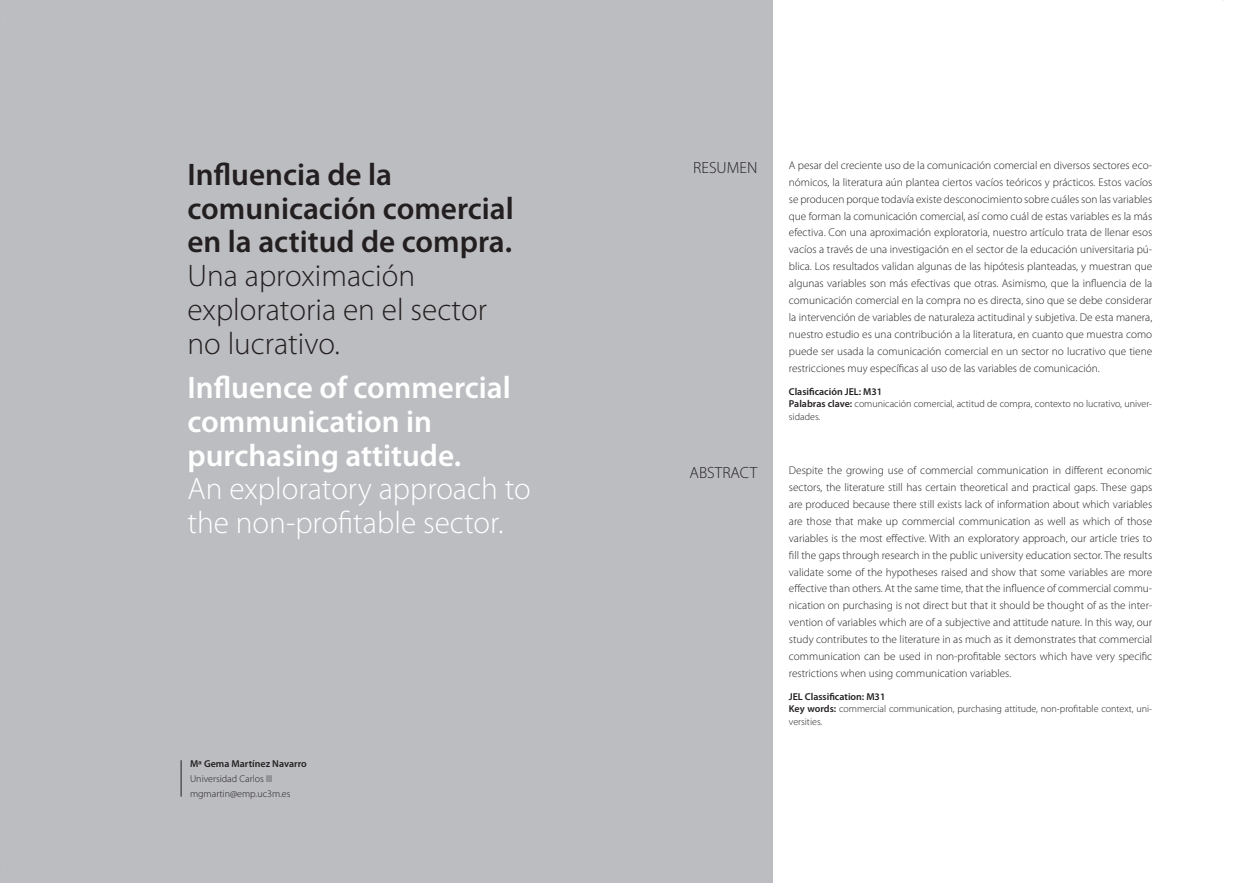
<style>
.page{position:relative;width:1239px;height:883px;background:#fff}
.page>*{position:absolute;margin:0;border:0;box-sizing:border-box;transform-origin:0 0}
.t1{font:600 31.25px/33.8px "Myriad Pro";color:#231f20}
.t2{font:600 31.25px/33.8px "Myriad Pro";color:#fff}
.t3{font:300 31.25px/33.8px "Myriad Pro";color:#231f20}
.t4{font:300 31.25px/33.8px "Myriad Pro";color:#fff}
.t5{font:300 16.25px "Myriad Pro";color:#231f20}
.t6{font:300 11.25px/16.9px "Myriad Pro";color:#231f20;text-align:justify}
.t7{font:300 10px/12.5px "Myriad Pro";color:#231f20}
.t8{font:600 10px "Myriad Pro";color:#231f20}
.s1{font-weight:600}
</style>
<div class="page">
<div style="left:0;top:0;width:772px;height:883px;background:#bcbdc0"></div>
<hr style="left:181px;top:760px;width:1px;height:36px;background:#231f20">
<h1 class="t1" style="left:187px;top:157px;width:328px">Influencia de la comunicación comercial en la actitud de compra.</h1>
<h1 class="t3" style="left:187px;top:258px;width:301px">Una aproximación exploratoria en el sector no lucrativo.</h1>
<h1 class="t2" style="left:187px;top:370px;width:325px">Influence of commercial communication in purchasing attitude.</h1>
<h1 class="t4" style="left:187px;top:472px;width:345px">An exploratory approach to the non-profitable sector.</h1>
<p class="t8" style="left:190px;top:757px;width:118px">Mª Gema Martínez Navarro</p>
<p class="t7" style="left:190px;top:771px;width:102px;line-height:15px">Universidad Carlos III mgmartin@emp.uc3m.es</p>
<h2 class="t5" style="left:693px;top:157px;width:66px">RESUMEN</h2>
<h2 class="t5" style="left:689px;top:462px;width:69px">ABSTRACT</h2>
<p class="t6" style="left:789px;top:157px;width:365px">A pesar del creciente uso de la comunicación comercial en diversos sectores eco&shy;nómicos, la literatura aún plantea ciertos vacíos teóricos y prácticos. Estos vacíos se producen porque todavía existe desconocimiento sobre cuáles son las variables que forman la comunicación comercial, así como cuál de estas variables es la más efectiva. Con una aproximación exploratoria, nuestro artículo trata de llenar esos vacíos a través de una investigación en el sector de la educación universitaria pú&shy;blica. Los resultados validan algunas de las hipótesis planteadas, y muestran que algunas variables son más efectivas que otras. Asimismo, que la influencia de la comunicación comercial en la compra no es directa, sino que se debe considerar la intervención de variables de naturaleza actitudinal y subjetiva. De esta manera, nuestro estudio es una contribución a la literatura, en cuanto que muestra como puede ser usada la comunicación comercial en un sector no lucrativo que tiene restricciones muy específicas al uso de las variables de comunicación.</p>
<p class="t7" style="left:789px;top:385px;width:365px"><span class="s1">Clasificación JEL: M31<br>Palabras clave:</span> comunicación comercial, actitud de compra, contexto no lucrativo, univer&shy;sidades.</p>
<p class="t6" style="left:789px;top:462px;width:365px">Despite the growing use of commercial communication in different economic sectors, the literature still has certain theoretical and practical gaps. These gaps are produced because there still exists lack of information about which variables are those that make up commercial communication as well as which of those variables is the most effective. With an exploratory approach, our article tries to fill the gaps through research in the public university education sector. The results validate some of the hypotheses raised and show that some variables are more effective than others. At the same time, that the influence of commercial commu&shy;nication on purchasing is not direct but that it should be thought of as the inter&shy;vention of variables which are of a subjective and attitude nature. In this way, our study contributes to the literature in as much as it demonstrates that commercial communication can be used in non-profitable sectors which have very specific restrictions when using communication variables.</p>
<p class="t7" style="left:789px;top:690px;width:365px"><span class="s1">JEL Classification: M31<br>Key words:</span> commercial communication, purchasing attitude, non-profitable context, uni&shy;versities.</p>
</div>
